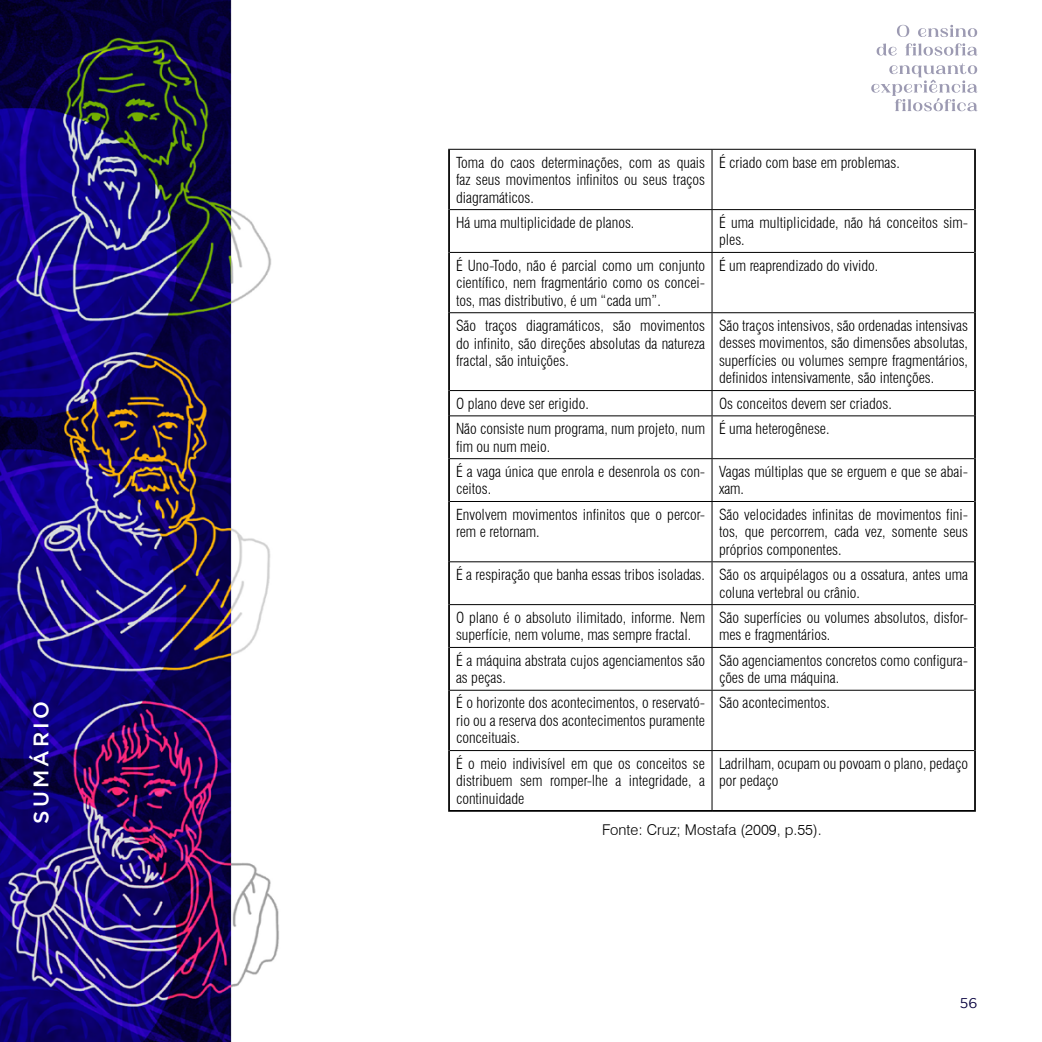
<style>
.page{position:relative;width:1042px;height:1042px;background:#fff}
.page>*{position:absolute;margin:0;border:0;box-sizing:border-box;transform-origin:0 0}
.t1{font:500 21px "Gotham";letter-spacing:.15em;color:#fff}
.t2{font:300 condensed 14.88px/17.5px "Swiss 721 BT";color:#000}
.t3{font:300 14.88px "Swiss 721 BT";color:#000}
.t4{font:14px "Gotham";color:#06003e}
</style>
<div class="page">
<img style="left:0;top:0;width:279px;height:1042px">
<svg style="left:897px;top:25px;width:12px;height:12px"></svg>
<svg style="left:918px;top:25px;width:59px;height:12px"></svg>
<svg style="left:876px;top:44px;width:21px;height:12px"></svg>
<svg style="left:905px;top:43px;width:72px;height:13px"></svg>
<svg style="left:871px;top:63px;width:106px;height:48px"></svg>
<hr style="left:448px;top:150px;width:2px;height:60px;background:#000">
<hr style="left:974px;top:150px;width:2px;height:60px;background:#000">
<hr style="left:448px;top:210px;width:2px;height:42px;background:#000">
<hr style="left:974px;top:210px;width:2px;height:42px;background:#000">
<hr style="left:448px;top:252px;width:2px;height:61px;background:#000">
<hr style="left:974px;top:252px;width:2px;height:61px;background:#000">
<hr style="left:448px;top:313px;width:2px;height:77px;background:#000">
<hr style="left:974px;top:313px;width:2px;height:77px;background:#000">
<hr style="left:448px;top:390px;width:2px;height:26px;background:#000">
<hr style="left:974px;top:390px;width:2px;height:26px;background:#000">
<hr style="left:448px;top:416px;width:2px;height:43px;background:#000">
<hr style="left:974px;top:416px;width:2px;height:43px;background:#000">
<hr style="left:448px;top:459px;width:2px;height:42px;background:#000">
<hr style="left:974px;top:459px;width:2px;height:42px;background:#000">
<hr style="left:448px;top:501px;width:2px;height:61px;background:#000">
<hr style="left:974px;top:501px;width:2px;height:61px;background:#000">
<hr style="left:448px;top:562px;width:2px;height:42px;background:#000">
<hr style="left:974px;top:562px;width:2px;height:42px;background:#000">
<hr style="left:448px;top:604px;width:2px;height:43px;background:#000">
<hr style="left:974px;top:604px;width:2px;height:43px;background:#000">
<hr style="left:448px;top:647px;width:2px;height:43px;background:#000">
<hr style="left:974px;top:647px;width:2px;height:43px;background:#000">
<hr style="left:448px;top:690px;width:2px;height:60px;background:#000">
<hr style="left:974px;top:690px;width:2px;height:60px;background:#000">
<hr style="left:448px;top:750px;width:2px;height:60px;background:#000">
<hr style="left:974px;top:750px;width:2px;height:60px;background:#000">
<hr style="left:448px;top:810px;width:264px;height:2px;background:#000">
<hr style="left:712px;top:810px;width:264px;height:2px;background:#000">
<hr style="left:448px;top:149px;width:264px;height:1px;background:#000">
<hr style="left:712px;top:149px;width:264px;height:1px;background:#000">
<hr style="left:711px;top:150px;width:1px;height:59px;background:#000">
<hr style="left:450px;top:209px;width:262px;height:1px;background:#000">
<hr style="left:712px;top:209px;width:262px;height:1px;background:#000">
<hr style="left:711px;top:210px;width:1px;height:42px;background:#000">
<hr style="left:450px;top:252px;width:262px;height:1px;background:#000">
<hr style="left:712px;top:252px;width:262px;height:1px;background:#000">
<hr style="left:711px;top:253px;width:1px;height:59px;background:#000">
<hr style="left:450px;top:312px;width:262px;height:1px;background:#000">
<hr style="left:712px;top:312px;width:262px;height:1px;background:#000">
<hr style="left:711px;top:313px;width:1px;height:77px;background:#000">
<hr style="left:450px;top:390px;width:262px;height:1px;background:#000">
<hr style="left:712px;top:390px;width:262px;height:1px;background:#000">
<svg style="left:711px;top:391px;width:1px;height:24px"></svg>
<hr style="left:450px;top:415px;width:262px;height:1px;background:#000">
<hr style="left:712px;top:415px;width:262px;height:1px;background:#000">
<hr style="left:711px;top:416px;width:1px;height:42px;background:#000">
<hr style="left:450px;top:458px;width:262px;height:1px;background:#000">
<hr style="left:712px;top:458px;width:262px;height:1px;background:#000">
<hr style="left:711px;top:459px;width:1px;height:42px;background:#000">
<hr style="left:450px;top:501px;width:262px;height:1px;background:#000">
<hr style="left:712px;top:501px;width:262px;height:1px;background:#000">
<hr style="left:711px;top:502px;width:1px;height:59px;background:#000">
<hr style="left:450px;top:561px;width:262px;height:1px;background:#000">
<hr style="left:712px;top:561px;width:262px;height:1px;background:#000">
<hr style="left:711px;top:562px;width:1px;height:42px;background:#000">
<hr style="left:450px;top:604px;width:262px;height:1px;background:#000">
<hr style="left:712px;top:604px;width:262px;height:1px;background:#000">
<hr style="left:711px;top:605px;width:1px;height:42px;background:#000">
<hr style="left:450px;top:647px;width:262px;height:1px;background:#000">
<hr style="left:712px;top:647px;width:262px;height:1px;background:#000">
<hr style="left:711px;top:648px;width:1px;height:42px;background:#000">
<hr style="left:450px;top:690px;width:262px;height:1px;background:#000">
<hr style="left:712px;top:690px;width:262px;height:1px;background:#000">
<hr style="left:711px;top:691px;width:1px;height:59px;background:#000">
<hr style="left:450px;top:750px;width:262px;height:1px;background:#000">
<hr style="left:712px;top:750px;width:262px;height:1px;background:#000">
<hr style="left:711px;top:751px;width:1px;height:59px;background:#000">
<h1 class="t1" style="left:29px;top:823px;width:124px;rotate:-90deg">SUMÁRIO</h1>
<p class="t2" style="left:456px;top:153px;width:250px;text-align:justify">Toma do caos determinações, com as quais faz seus movimentos infinitos ou seus traços diagramáticos.</p>
<p class="t2" style="left:719px;top:153px;width:182px">É criado com base em problemas.</p>
<p class="t2" style="left:456px;top:214px;width:180px">Há uma multiplicidade de planos.</p>
<p class="t2" style="left:719px;top:214px;width:250px">É uma multiplicidade, não há conceitos sim&shy;ples.</p>
<p class="t2" style="left:456px;top:256px;width:250px;text-align:justify">É Uno-Todo, não é parcial como um conjunto científico, nem fragmentário como os concei&shy;tos, mas distributivo, é um “cada um”.</p>
<p class="t2" style="left:719px;top:256px;width:161px">É um reaprendizado do vivido.</p>
<p class="t2" style="left:456px;top:317px;width:250px;text-align:justify">São traços diagramáticos, são movimentos do infinito, são direções absolutas da natureza fractal, são intuições.</p>
<p class="t2" style="left:719px;top:317px;width:250px;text-align:justify">São traços intensivos, são ordenadas intensivas desses movimentos, são dimensões absolutas, superfícies ou volumes sempre fragmentários, definidos intensivamente, são intenções.</p>
<p class="t2" style="left:456px;top:395px;width:134px">O plano deve ser erigido.</p>
<p class="t2" style="left:719px;top:395px;width:174px">Os conceitos devem ser criados.</p>
<p class="t2" style="left:456px;top:420px;width:250px">Não consiste num programa, num projeto, num fim ou num meio.</p>
<p class="t2" style="left:719px;top:420px;width:112px">É uma heterogênese.</p>
<p class="t2" style="left:456px;top:463px;width:250px">É a vaga única que enrola e desenrola os con&shy;ceitos.</p>
<p class="t2" style="left:719px;top:463px;width:250px">Vagas múltiplas que se erguem e que se abai&shy;xam.</p>
<p class="t2" style="left:456px;top:505px;width:250px">Envolvem movimentos infinitos que o percor&shy;rem e retornam.</p>
<p class="t2" style="left:719px;top:505px;width:250px;text-align:justify">São velocidades infinitas de movimentos fini&shy;tos, que percorrem, cada vez, somente seus próprios componentes.</p>
<p class="t2" style="left:719px;top:566px;width:250px;text-indent:-263px">É a respiração que banha essas tribos isoladas. São os arquipélagos ou a ossatura, antes uma coluna vertebral ou crânio.</p>
<p class="t2" style="left:456px;top:609px;width:250px">O plano é o absoluto ilimitado, informe. Nem superfície, nem volume, mas sempre fractal.</p>
<p class="t2" style="left:719px;top:609px;width:250px">São superfícies ou volumes absolutos, disfor&shy;mes e fragmentários.</p>
<p class="t2" style="left:456px;top:651px;width:250px">É a máquina abstrata cujos agenciamentos são as peças.</p>
<p class="t2" style="left:719px;top:651px;width:250px">São agenciamentos concretos como configura&shy;ções de uma máquina.</p>
<p class="t2" style="left:456px;top:694px;width:250px;text-align:justify">É o horizonte dos acontecimentos, o reservató&shy;rio ou a reserva dos acontecimentos puramente conceituais.</p>
<p class="t2" style="left:719px;top:694px;width:112px">São acontecimentos.</p>
<p class="t2" style="left:456px;top:754px;width:250px;text-align:justify">É o meio indivisível em que os conceitos se distribuem sem romper-lhe a integridade, a continuidade</p>
<p class="t2" style="left:719px;top:754px;width:250px">Ladrilham, ocupam ou povoam o plano, pedaço por pedaço</p>
<p class="t3" style="left:602px;top:820px;width:221px">Fonte: Cruz; Mostafa (2009, p.55).</p>
<p class="t4" style="left:960px;top:996px;width:19px">56</p>
</div>
